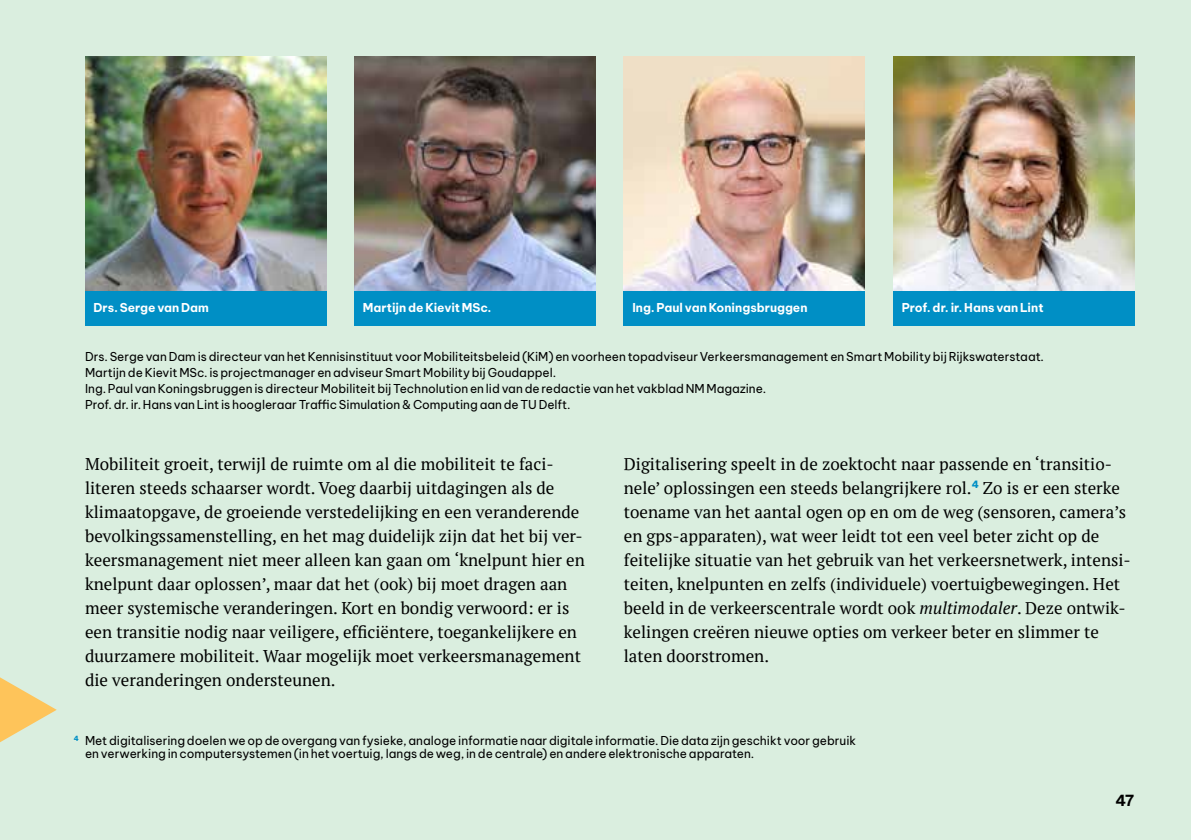
<style>
.page{position:relative;width:1191px;height:840px;background:#fff}
.page>*{position:absolute;margin:0;border:0;box-sizing:border-box;transform-origin:0 0}
.t1{font:17px/24px "PT Serif";color:#000}
.t2{font:700 15px "Be Vietnam Pro";color:#000}
.t3{font:12px/16px "Be Vietnam Pro";letter-spacing:-.005em;color:#000}
.t4{font:700 12px "Be Vietnam Pro";color:#fff}
.s1{font-style:italic}
</style>
<div class="page">
<div style="left:0;top:0;width:1191px;height:839px;background:#daeedf"></div>
<img style="left:624px;top:57px;width:241px;height:234px">
<img style="left:893px;top:57px;width:241px;height:234px">
<svg style="left:0;top:677px;width:57px;height:64px"></svg>
<img style="left:85px;top:57px;width:241px;height:234px">
<img style="left:354px;top:57px;width:241px;height:234px">
<div style="left:85px;top:291px;width:241px;height:34px;background:#008fc5"></div>
<div style="left:354px;top:291px;width:241px;height:34px;background:#008fc5"></div>
<div style="left:624px;top:291px;width:241px;height:34px;background:#008fc5"></div>
<div style="left:893px;top:291px;width:241px;height:34px;background:#008fc5"></div>
<p class="t4" style="left:94px;top:297px;width:117px">Drs. Serge van Dam</p>
<p class="t4" style="left:363px;top:297px;width:130px">Martijn de Kievit MSc.</p>
<p class="t4" style="left:632px;top:297px;width:177px">Ing. Paul van Koningsbruggen</p>
<p class="t4" style="left:901px;top:297px;width:143px">Prof. dr. ir. Hans van Lint</p>
<p class="t3" style="left:85px;top:347px;width:960px">Drs. Serge van Dam is directeur van het Kennisinstituut voor Mobiliteitsbeleid (KiM) en voorheen topadviseur Verkeersmanagement en Smart Mobility bij Rijkswaterstaat.<br>Martijn de Kievit MSc. is projectmanager en adviseur Smart Mobility bij Goudappel.<br>Ing. Paul van Koningsbruggen is directeur Mobiliteit bij Technolution en lid van de redactie van het vakblad NM Magazine.<br>Prof. dr. ir. Hans van Lint is hoogleraar Traffic Simulation &amp; Computing aan de TU Delft.</p>
<p class="t1" style="left:85px;top:451px;width:501px">Mobiliteit groeit, terwijl de ruimte om al die mobiliteit te faci&shy;literen steeds schaarser wordt. Voeg daarbij uitdagingen als de klimaatopgave, de groeiende verstedelijking en een veranderende bevolkingssamenstelling, en het mag duidelijk zijn dat het bij ver&shy;keersmanagement niet meer alleen kan gaan om ‘knelpunt hier en knelpunt daar oplossen’, maar dat het (ook) bij moet dragen aan meer systemische veranderingen. Kort en bondig verwoord: er is een transitie nodig naar veiligere, efficiëntere, toegankelijkere en duurzamere mobiliteit. Waar mogelijk moet verkeersmanagement die veranderingen ondersteunen.</p>
<p class="t1" style="left:624px;top:451px;width:508px">Digitalisering speelt in de zoektocht naar passende en ‘transitio&shy;nele’ oplossingen een steeds belangrijkere rol.<sup>4</sup> Zo is er een sterke toename van het aantal ogen op en om de weg (sensoren, camera’s en gps-apparaten), wat weer leidt tot een veel beter zicht op de feitelijke situatie van het gebruik van het verkeersnetwerk, intensi&shy;teiten, knelpunten en zelfs (individuele) voertuigbewegingen. Het beeld in de verkeerscentrale wordt ook <span class="s1">multimodaler</span>. Deze ontwik&shy;kelingen creëren nieuwe opties om verkeer beter en slimmer te laten doorstromen.</p>
<p class="t3" style="left:85px;top:732px;width:772px;line-height:13.2px;text-indent:-11px"><sup>4</sup> Met digitalisering doelen we op de overgang van fysieke, analoge informatie naar digitale informatie. Die data zijn geschikt voor gebruik en verwerking in computersystemen (in het voertuig, langs de weg, in de centrale) en andere elektronische apparaten.</p>
<p class="t2" style="left:1115px;top:787px;width:20px">47</p>
</div>
